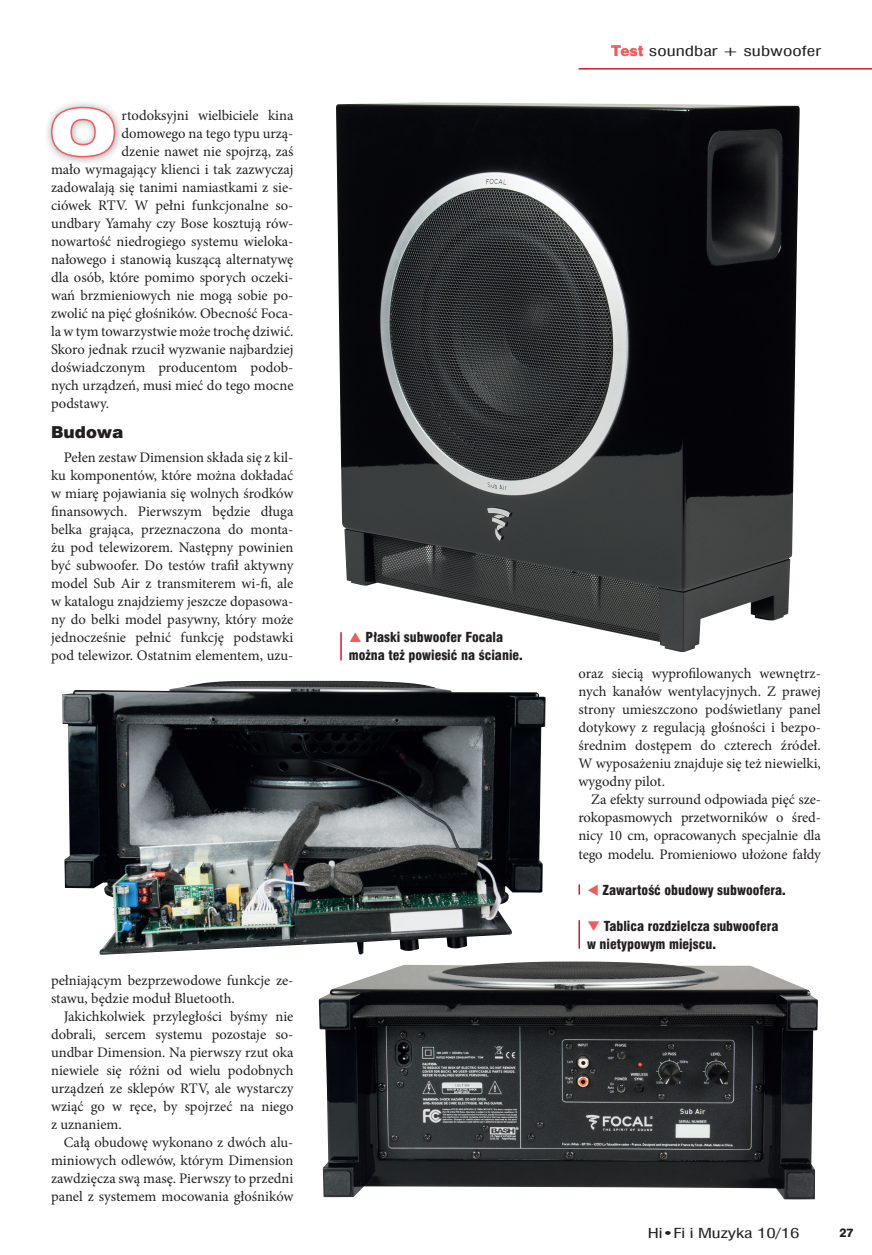
<style>
.page{position:relative;width:872px;height:1255px;background:#fff}
.page>*{position:absolute;margin:0;border:0;box-sizing:border-box;transform-origin:0 0}
.srodtytuly{font:16.5px "Swis 721 Blk EU";color:#231f20}
.tekst{font:14.55px/18px "Minion Pro";color:#231f20;text-align:justify}
.t1{font:13.8px "Swis 721 Cn EU";color:#231f20;scale:1.4 1}
.podpis_do_ilustracji{font:13.5px/18px "Swis 721 Blk Cn EU";color:#231f20}
.t2{font:13.5px "Swis 721 Cn EU";letter-spacing:-.005em;color:#231f20;scale:1.4 1}
.t3{font:12px "Swis 721 Hv EU";color:#231f20}
.s1{font-family:"Swis 721 Blk 2 EU";color:#f05c5e}
.s2{color:#f05c5e}
</style>
<div class="page">
<hr style="left:578px;top:68px;width:294px;height:2px;background:#d71634">
<div style="left:44px;top:99px;width:80px;height:67px;background:#231f20;opacity:.4"></div>
<svg style="left:50px;top:106px;width:66px;height:52px"></svg>
<img style="left:318px;top:961px;width:500px;height:238px">
<img style="left:62px;top:680px;width:483px;height:275px">
<img style="left:336px;top:102px;width:463px;height:550px">
<hr style="left:578px;top:920px;width:2px;height:28px;background:#d71634">
<svg style="left:578px;top:884px;width:2px;height:10px"></svg>
<hr style="left:340px;top:632px;width:2px;height:28px;background:#d71634">
<svg style="left:350px;top:632px;width:11px;height:10px"></svg>
<p class="tekst" style="left:122px;top:106px;width:173px">rtodoksyjni wielbiciele kina</p>
<p class="tekst" style="left:122px;top:124px;width:173px">domowego na tego typu urzą-</p>
<p class="tekst" style="left:122px;top:142px;width:173px">dzenie nawet nie spojrzą, zaś</p>
<p class="tekst" style="left:51px;top:160px;width:244px">mało wymagający klienci i tak zazwyczaj</p>
<p class="tekst" style="left:51px;top:178px;width:244px">zadowalają się tanimi namiastkami z sie-</p>
<p class="tekst" style="left:51px;top:196px;width:244px">ciówek RTV. W pełni funkcjonalne so-</p>
<p class="tekst" style="left:51px;top:214px;width:244px">undbary Yamahy czy Bose kosztują rów-</p>
<p class="tekst" style="left:51px;top:232px;width:244px">nowartość niedrogiego systemu wieloka-</p>
<p class="tekst" style="left:51px;top:250px;width:244px">nałowego i stanowią kuszącą alternatywę</p>
<p class="tekst" style="left:51px;top:268px;width:244px">dla osób, które pomimo sporych oczeki-</p>
<p class="tekst" style="left:51px;top:286px;width:244px">wań brzmieniowych nie mogą sobie po-</p>
<p class="tekst" style="left:51px;top:304px;width:244px">zwolić na pięć głośników. Obecność Foca-</p>
<p class="tekst" style="left:51px;top:322px;width:244px">la w tym towarzystwie może trochę dziwić.</p>
<p class="tekst" style="left:51px;top:340px;width:244px">Skoro jednak rzucił wyzwanie najbardziej</p>
<p class="tekst" style="left:51px;top:358px;width:244px">doświadczonym producentom podob-</p>
<p class="tekst" style="left:51px;top:376px;width:244px">nych urządzeń, musi mieć do tego mocne</p>
<p class="tekst" style="left:51px;top:394px;width:59px">podstawy.</p>
<p class="srodtytuly" style="left:51px;top:422px;width:74px">Budowa</p>
<p class="tekst" style="left:51px;top:448px;width:244px;text-indent:13px">Pełen zestaw Dimension składa się z kil&shy;ku komponentów, które można dokładać w miarę pojawiania się wolnych środków finansowych. Pierwszym będzie długa belka grająca, przeznaczona do monta&shy;żu pod telewizorem. Następny powinien być subwoofer. Do testów trafił aktywny model Sub Air z transmiterem wi-fi, ale w katalogu znajdziemy jeszcze dopasowa&shy;ny do belki model pasywny, który może jednocześnie pełnić funkcję podstawki pod telewizor. Ostatnim elementem, uzu-</p>
<p class="podpis_do_ilustracji" style="left:349px;top:629px;width:176px;text-align:center">Płaski subwoofer Focala można też powiesić na ścianie.</p>
<p class="tekst" style="left:51px;top:970px;width:244px">pełniającym bezprzewodowe funkcje ze&shy;stawu, będzie moduł Bluetooth.</p>
<p class="tekst" style="left:51px;top:1006px;width:244px;text-indent:13px">Jakichkolwiek przyległości byśmy nie dobrali, sercem systemu pozostaje so&shy;undbar Dimension. Na pierwszy rzut oka niewiele się różni od wielu podobnych urządzeń ze sklepów RTV, ale wystarczy wziąć go w ręce, by spojrzeć na niego z uznaniem.</p>
<p class="tekst" style="left:51px;top:1132px;width:244px;text-indent:13px">Całą obudowę wykonano z dwóch alu&shy;miniowych odlewów, którym Dimension zawdzięcza swą masę. Pierwszy to przedni panel z systemem mocowania głośników</p>
<p class="t1" style="left:611px;top:41px;width:152px"><span class="s1">Test</span> soundbar + subwoofer</p>
<p class="tekst" style="left:578px;top:664px;width:244px">oraz siecią wyprofilowanych wewnętrz&shy;nych kanałów wentylacyjnych. Z prawej strony umieszczono podświetlany panel dotykowy z regulacją głośności i bezpo&shy;średnim dostępem do czterech źródeł.<br>W wyposażeniu znajduje się też niewielki, wygodny pilot.</p>
<p class="tekst" style="left:578px;top:790px;width:244px;text-indent:13px">Za efekty surround odpowiada pięć sze&shy;rokopasmowych przetworników o śred&shy;nicy 10 cm, opracowanych specjalnie dla tego modelu. Promieniowo ułożone fałdy</p>
<p class="podpis_do_ilustracji" style="left:587px;top:881px;width:200px"><span class="s2">▼</span> Zawartość obudowy subwoofera.</p>
<p class="podpis_do_ilustracji" style="left:587px;top:917px;width:193px"><span class="s2">❑</span> Tablica rozdzielcza subwoofera w nietypowym miejscu.</p>
<p class="t2" style="left:647px;top:1224px;width:110px">Hi•Fi i Muzyka 10/16</p>
<p class="t3" style="left:839px;top:1225px;width:16px">27</p>
</div>
